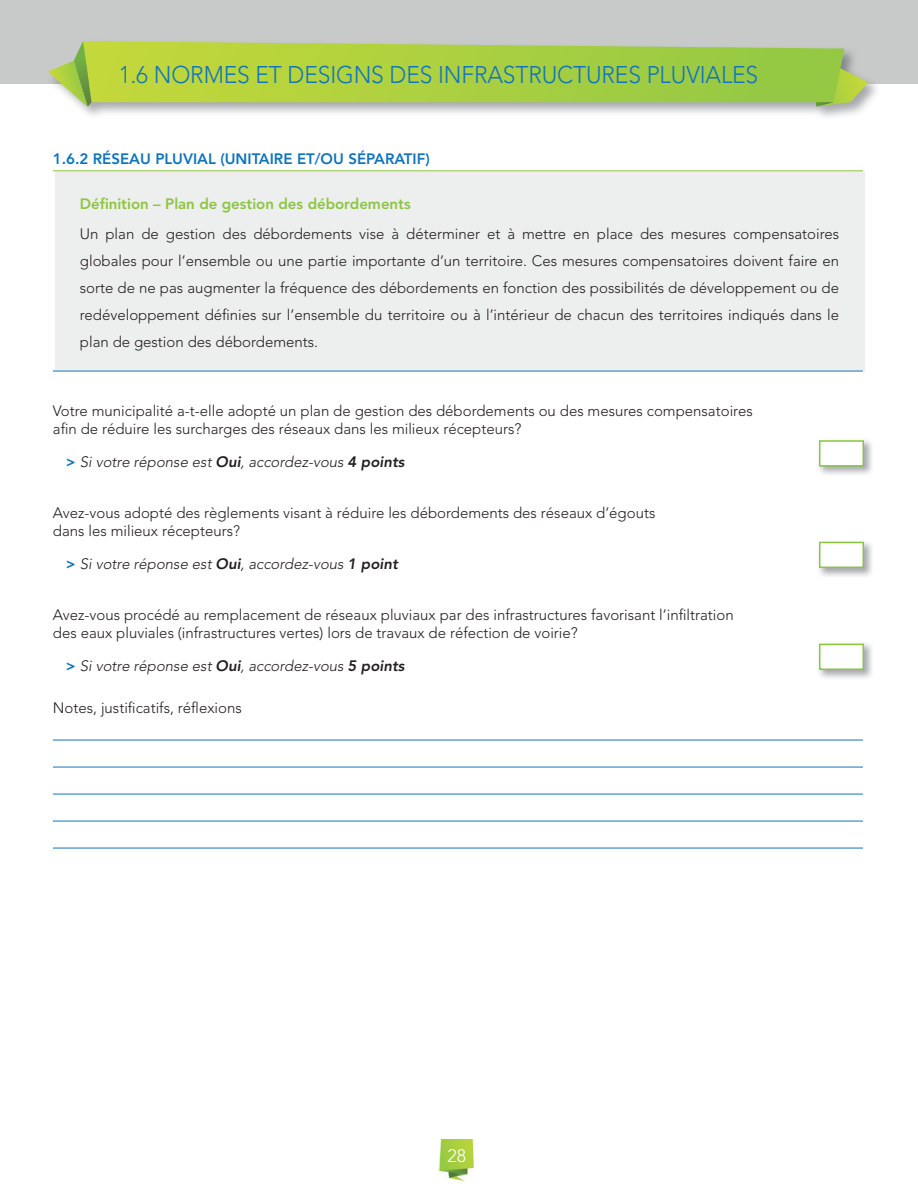
<style>
.page{position:relative;width:918px;height:1188px;background:#fff}
.page>*{position:absolute;margin:0;border:0;box-sizing:border-box;transform-origin:0 0}
.t1{font:300 24px "Avenir";letter-spacing:-.005em;color:#1074bc;scale:.95 1}
.t2{font:300 18px "Avenir";color:#fff}
.t3{font:300 15px/27px "Avenir";color:#231f20}
.t4{font:italic 300 15px "Avenir";color:#231f20}
.t5{font:800 15px "Avenir";color:#1074bc}
.t6{font:800 15px "Avenir";color:#8bc63e}
.s1{font-weight:800;font-style:normal;color:#1074bc}
.s2{font-weight:800}
</style>
<div class="page">
<img style="left:439px;top:1139px;width:35px;height:43px">
<div style="left:55px;top:171px;width:810px;height:199px;background:#edeeee"></div>
<div style="left:0;top:0;width:918px;height:83px;background:#c8caca"></div>
<svg style="left:816px;top:63px;width:51px;height:43px"></svg>
<svg style="left:91px;top:41px;width:753px;height:61px;background:#adcf47"></svg>
<svg style="left:48px;top:41px;width:43px;height:65px"></svg>
<hr style="left:53px;top:170px;width:810px;height:1px;background:#8bc63e">
<hr style="left:53px;top:371px;width:810px;height:1px;background:#1074bc">
<hr style="left:53px;top:740px;width:810px;height:1px;background:#1074bc">
<hr style="left:53px;top:767px;width:810px;height:1px;background:#1074bc">
<hr style="left:53px;top:794px;width:810px;height:1px;background:#1074bc">
<hr style="left:53px;top:821px;width:810px;height:1px;background:#1074bc">
<hr style="left:53px;top:848px;width:810px;height:1px;background:#1074bc">
<img style="left:818px;top:440px;width:54px;height:34px">
<div style="left:819px;top:440px;width:45px;height:27px;background:#fff;border:2px solid #8bc63e"></div>
<img style="left:818px;top:541px;width:54px;height:35px">
<div style="left:819px;top:542px;width:45px;height:26px;background:#fff;border:2px solid #8bc63e"></div>
<img style="left:818px;top:643px;width:54px;height:35px">
<div style="left:819px;top:644px;width:45px;height:26px;background:#fff;border:2px solid #8bc63e"></div>
<h1 class="t1" style="left:119px;top:61px;width:675px">1.6 NORMES ET DESIGNS DES INFRASTRUCTURES PLUVIALES</h1>
<p class="t5" style="left:53px;top:150px;width:378px">1.6.2 RÉSEAU PLUVIAL (UNITAIRE ET/OU SÉPARATIF)</p>
<p class="t6" style="left:80px;top:195px;width:332px">Définition – Plan de gestion des débordements</p>
<p class="t3" style="left:80px;top:221px;width:761px;text-align:justify">Un plan de gestion des débordements vise à déterminer et à mettre en place des mesures compensatoires globales pour l’ensemble ou une partie importante d’un territoire. Ces mesures compensatoires doivent faire en sorte de ne pas augmenter la fréquence des débordements en fonction des possibilités de développement ou de redéveloppement définies sur l’ensemble du territoire ou à l’intérieur de chacun des territoires indiqués dans le plan de gestion des débordements.</p>
<p class="t3" style="left:53px;top:401px;width:701px;line-height:18px">Votre municipalité a-t-elle adopté un plan de gestion des débordements ou des mesures compensatoires afin de réduire les surcharges des réseaux dans les milieux récepteurs?</p>
<p class="t4" style="left:66px;top:453px;width:340px"><span class="s1">&gt;</span> Si votre réponse est <span class="s2">Oui</span>, accordez-vous <span class="s2">4 points</span></p>
<p class="t3" style="left:53px;top:503px;width:604px;line-height:18px">Avez-vous adopté des règlements visant à réduire les débordements des réseaux d’égouts dans les milieux récepteurs?</p>
<p class="t4" style="left:66px;top:555px;width:333px"><span class="s1">&gt;</span> Si votre réponse est <span class="s2">Oui</span>, accordez-vous <span class="s2">1 point</span></p>
<p class="t3" style="left:53px;top:605px;width:682px;line-height:18px">Avez-vous procédé au remplacement de réseaux pluviaux par des infrastructures favorisant l’infiltration des eaux pluviales (infrastructures vertes) lors de travaux de réfection de voirie?</p>
<p class="t4" style="left:66px;top:657px;width:340px"><span class="s1">&gt;</span> Si votre réponse est <span class="s2">Oui</span>, accordez-vous <span class="s2">5 points</span></p>
<p class="t3" style="left:53px;top:694px;width:190px">Notes, justificatifs, réflexions</p>
<p class="t2" style="left:447px;top:1146px;width:20px">28</p>
</div>
